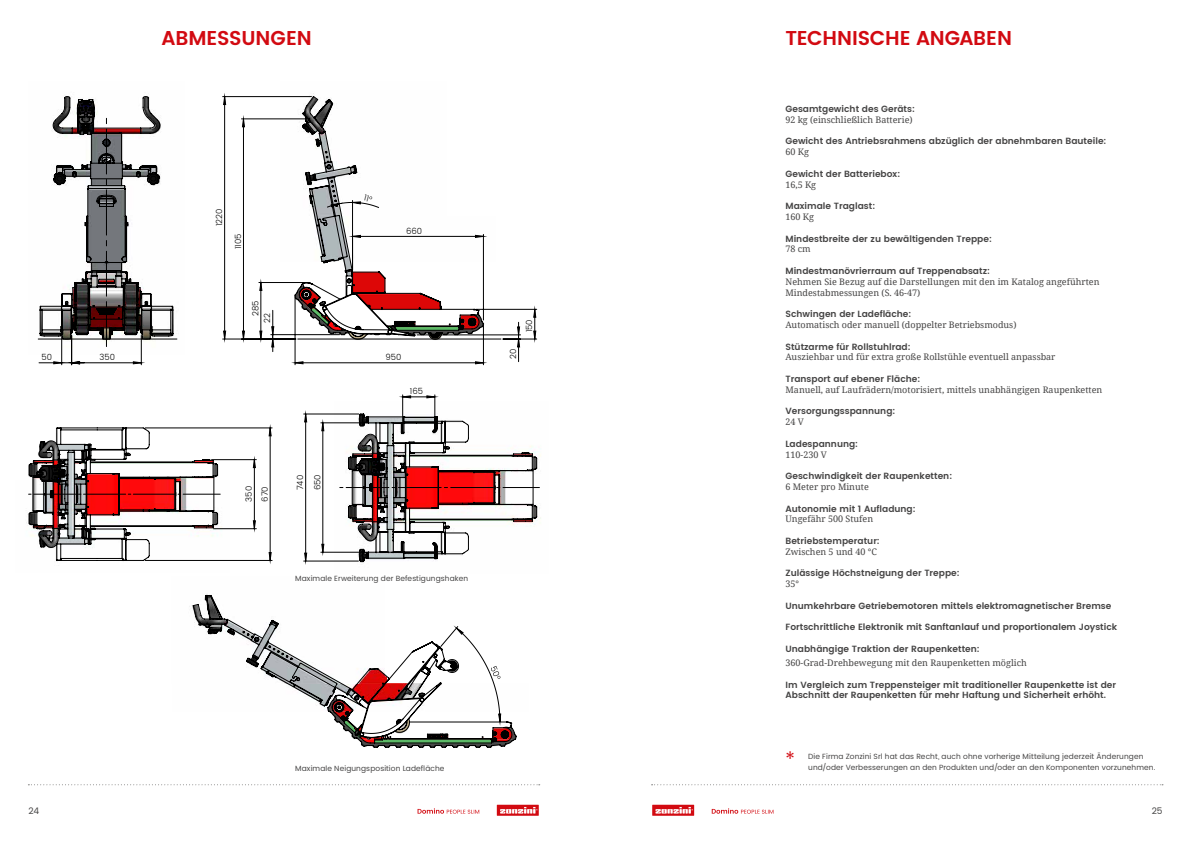
<style>
.page{position:relative;width:1191px;height:842px;background:#fff}
.page>*{position:absolute;margin:0;border:0;box-sizing:border-box;transform-origin:0 0}
.t1{font:600 20px "Poppins";letter-spacing:-.01em;color:#d20a11}
.t2{font:300 20px "Poppins";color:#d20a11}
.t3{font:600 9px/10.8px "Poppins";color:#454444}
.t4{font:9px/10.8px "Noto Serif";color:#454444}
.t5{font:9px "Poppins";color:#454444}
.t6{font:300 8.4px/17.1px "Poppins";color:#000}
.t7{font:7.5px "Poppins";letter-spacing:.015em;color:#454444}
</style>
<div class="page">
<svg style="left:652px;top:805px;width:42px;height:11px"></svg>
<svg style="left:655px;top:807px;width:38px;height:6px"></svg>
<svg style="left:497px;top:805px;width:42px;height:11px"></svg>
<svg style="left:500px;top:807px;width:37px;height:6px"></svg>
<svg style="left:711px;top:808px;width:62px;height:6px"></svg>
<svg style="left:417px;top:808px;width:62px;height:6px"></svg>
<hr style="left:295px;top:297px;width:1px;height:68px;background:#000">
<hr style="left:483px;top:324px;width:1px;height:41px;background:#000">
<hr style="left:476px;top:309px;width:61px;height:1px;background:#000">
<hr style="left:503px;top:339px;width:34px;height:1px;background:#000">
<svg style="left:517px;top:322px;width:3px;height:40px"></svg>
<hr style="left:417px;top:335px;width:103px;height:1px;background:#000">
<hr style="left:223px;top:339px;width:73px;height:1px;background:#000">
<hr style="left:223px;top:96px;width:88px;height:1px;background:#000">
<svg style="left:295px;top:362px;width:188px;height:2px"></svg>
<svg style="left:534px;top:310px;width:2px;height:29px"></svg>
<svg style="left:224px;top:97px;width:295px;height:250px"></svg>
<svg style="left:259px;top:282px;width:37px;height:70px"></svg>
<svg style="left:295px;top:96px;width:188px;height:244px"></svg>
<svg style="left:193px;top:594px;width:323px;height:154px"></svg>
<svg style="left:304px;top:395px;width:235px;height:167px"></svg>
<svg style="left:28px;top:784px;width:512px;height:1px"></svg>
<hr style="left:38px;top:339px;width:139px;height:1px;background:#000">
<svg style="left:39px;top:96px;width:134px;height:269px"></svg>
<hr style="left:145px;top:428px;width:127px;height:1px;background:#000">
<hr style="left:145px;top:560px;width:127px;height:1px;background:#000">
<hr style="left:211px;top:459px;width:45px;height:1px;background:#000">
<hr style="left:213px;top:528px;width:43px;height:1px;background:#000">
<svg style="left:253px;top:428px;width:18px;height:133px"></svg>
<svg style="left:29px;top:427px;width:191px;height:134px"></svg>
<svg style="left:651px;top:784px;width:512px;height:1px"></svg>
<svg style="left:331px;top:195px;width:41px;height:12px"></svg>
<h1 class="t1" style="left:162px;top:23px;width:152px">ABMESSUNGEN</h1>
<p class="t6" style="left:42px;top:349px;width:12px">50</p>
<p class="t6" style="left:100px;top:349px;width:17px">350</p>
<p class="t6" style="left:211px;top:226px;width:19px;rotate:-90deg">1220</p>
<p class="t6" style="left:230px;top:249px;width:17px;rotate:-90deg">1105</p>
<p class="t6" style="left:247px;top:316px;width:17px;rotate:-90deg">285</p>
<p class="t6" style="left:259px;top:323px;width:11px;rotate:-90deg">22</p>
<p class="t6" style="left:406px;top:223px;width:18px">660</p>
<p class="t6" style="left:385px;top:349px;width:17px">950</p>
<p class="t6" style="left:410px;top:383px;width:15px">165</p>
<p class="t6" style="left:241px;top:502px;width:17px;line-height:15.8px;rotate:-90deg">350<br>670</p>
<p class="t6" style="left:292px;top:490px;width:18px;rotate:-90deg">740<br>650</p>
<p class="t7" style="left:295px;top:573px;width:174px">Maximale Erweiterung der Befestigungshaken</p>
<p class="t6" style="left:505px;top:359px;width:12px;rotate:-90deg">20</p>
<p class="t6" style="left:521px;top:332px;width:15px;rotate:-90deg">150</p>
<p class="t7" style="left:295px;top:763px;width:151px">Maximale Neigungsposition Ladefläche</p>
<h1 class="t1" style="left:785px;top:23px;width:228px">TECHNISCHE ANGABEN</h1>
<p class="t3" style="left:785px;top:104px;width:131px">Gesamtgewicht des Geräts:</p>
<p class="t4" style="left:785px;top:114px;width:129px">92 kg (einschließlich Batterie)</p>
<p class="t3" style="left:785px;top:136px;width:322px">Gewicht des Antriebsrahmens abzüglich der abnehmbaren Bauteile:</p>
<p class="t4" style="left:785px;top:146px;width:25px">60 Kg</p>
<p class="t3" style="left:785px;top:169px;width:116px">Gewicht der Batteriebox:</p>
<p class="t4" style="left:785px;top:179px;width:32px">16,5 Kg</p>
<p class="t3" style="left:785px;top:201px;width:91px">Maximale Traglast:</p>
<p class="t4" style="left:785px;top:211px;width:30px">160 Kg</p>
<p class="t3" style="left:785px;top:233px;width:208px">Mindestbreite der zu bewältigenden Treppe:</p>
<p class="t4" style="left:785px;top:243px;width:27px">78 cm</p>
<p class="t3" style="left:785px;top:266px;width:206px">Mindestmanövrierraum auf Treppenabsatz:</p>
<p class="t4" style="left:785px;top:276px;width:315px">Nehmen Sie Bezug auf die Darstellungen mit den im Katalog angeführten<br>Mindestabmessungen (S. 46-47)</p>
<p class="t3" style="left:785px;top:309px;width:127px">Schwingen der Ladefläche:</p>
<p class="t4" style="left:785px;top:319px;width:232px">Automatisch oder manuell (doppelter Betriebsmodus)</p>
<p class="t3" style="left:785px;top:341px;width:127px">Stützarme für Rollstuhlrad:</p>
<p class="t4" style="left:785px;top:351px;width:271px">Ausziehbar und für extra große Rollstühle eventuell anpassbar</p>
<p class="t3" style="left:785px;top:374px;width:136px">Transport auf ebener Fläche:</p>
<p class="t4" style="left:785px;top:384px;width:318px">Manuell, auf Laufrädern/motorisiert, mittels unabhängigen Raupenketten</p>
<p class="t3" style="left:785px;top:406px;width:111px">Versorgungsspannung:</p>
<p class="t4" style="left:785px;top:416px;width:20px">24 V</p>
<p class="t3" style="left:785px;top:439px;width:74px">Ladespannung:</p>
<p class="t4" style="left:785px;top:449px;width:43px">110-230 V</p>
<p class="t3" style="left:785px;top:471px;width:168px">Geschwindigkeit der Raupenketten:</p>
<p class="t4" style="left:785px;top:481px;width:85px">6 Meter pro Minute</p>
<p class="t3" style="left:785px;top:503px;width:132px">Autonomie mit 1 Aufladung:</p>
<p class="t4" style="left:785px;top:513px;width:89px">Ungefähr 500 Stufen</p>
<p class="t3" style="left:785px;top:536px;width:96px">Betriebstemperatur:</p>
<p class="t4" style="left:785px;top:546px;width:93px">Zwischen 5 und 40 °C</p>
<p class="t3" style="left:785px;top:568px;width:176px">Zulässige Höchstneigung der Treppe:</p>
<p class="t4" style="left:785px;top:578px;width:15px">35°</p>
<p class="t3" style="left:785px;top:601px;width:327px">Unumkehrbare Getriebemotoren mittels elektromagnetischer Bremse</p>
<p class="t3" style="left:785px;top:622px;width:333px">Fortschrittliche Elektronik mit Sanftanlauf und proportionalem Joystick</p>
<p class="t3" style="left:785px;top:644px;width:196px">Unabhängige Traktion der Raupenketten:</p>
<p class="t4" style="left:785px;top:657px;width:243px">360-Grad-Drehbewegung mit den Raupenketten möglich</p>
<p class="t3" style="left:785px;top:679px;width:332px">Im Vergleich zum Treppensteiger mit traditioneller Raupenkette ist der<br>Abschnitt der Raupenketten für mehr Haftung und Sicherheit erhöht.</p>
<h1 class="t2" style="left:785px;top:744px;width:11px">*</h1>
<p class="t7" style="left:808px;top:751px;width:337px">Die Firma Zonzini Srl hat das Recht, auch ohne vorherige Mitteilung jederzeit Änderungen</p>
<p class="t7" style="left:808px;top:762px;width:349px">und/oder Verbesserungen an den Produkten und/oder an den Komponenten vorzunehmen.</p>
<p class="t5" style="left:28px;top:804px;width:12px">24</p>
<p class="t5" style="left:1151px;top:804px;width:12px">25</p>
</div>
